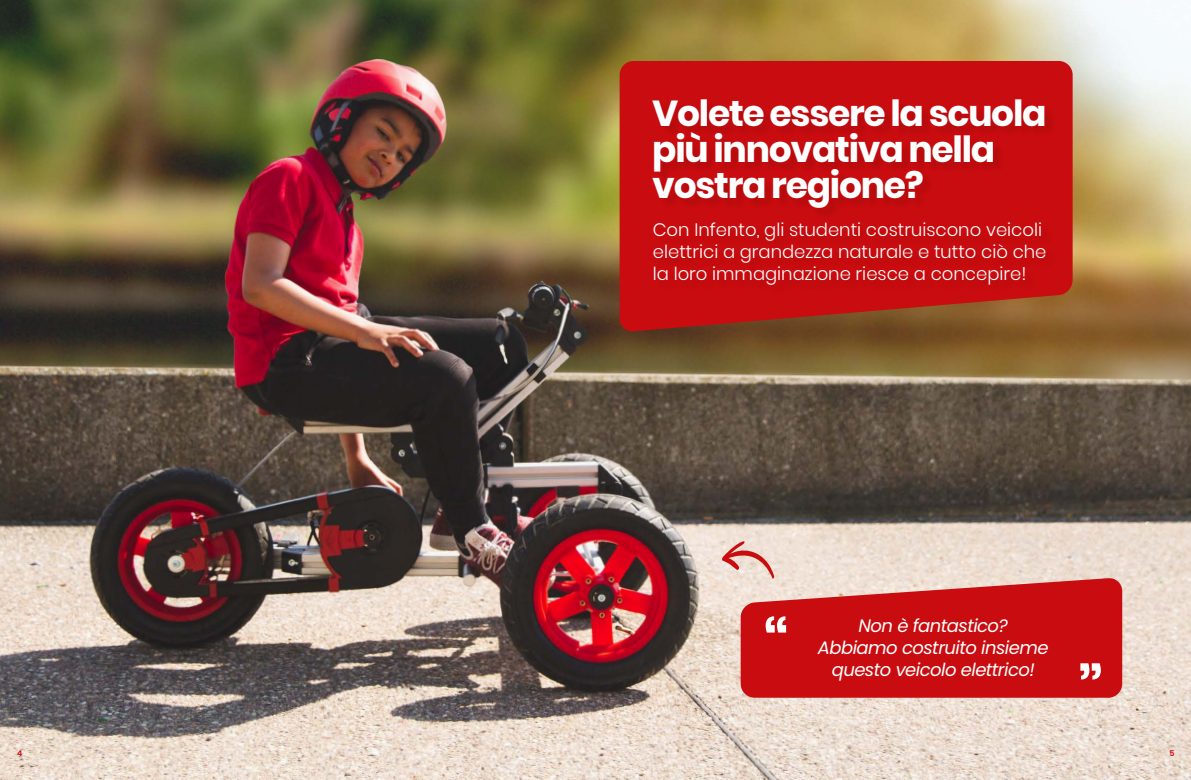
<style>
.page{position:relative;width:1191px;height:780px;background:#fff}
.page>*{position:absolute;margin:0;border:0;box-sizing:border-box;transform-origin:0 0}
.t1{font:700 36px/36px "Poppins";letter-spacing:-.035em;color:#fff}
.t2{font:300 18px/22px "Poppins";color:#fff}
.t3{font:italic 18px/22px "Poppins";letter-spacing:-.03em;color:#fff;text-align:center}
.t4{font:600 8px "Poppins";color:#c90c0f}
</style>
<div class="page">
<img style="left:0;top:0;width:1191px;height:780px">
<svg style="left:740px;top:577px;width:382px;height:120px;background:#cd2426"></svg>
<svg style="left:619px;top:61px;width:453px;height:271px;background:#ba1a14"></svg>
<svg style="left:722px;top:541px;width:52px;height:38px;background:#e7b6ad"></svg>
<div style="left:654px;top:101px;width:402px;height:119px;background:#c60b0e"></div>
<svg style="left:765px;top:616px;width:21px;height:16px"></svg>
<svg style="left:1080px;top:663px;width:20px;height:16px"></svg>
<div style="left:655px;top:224px;width:402px;height:72px;background:#c70b0e"></div>
<h1 class="t1" style="left:652px;top:95px;width:396px">Volete essere la scuola più innovativa nella vostra regione?</h1>
<p class="t2" style="left:653px;top:218px;width:395px">Con Infento, gli studenti costruiscono veicoli elettrici a grandezza naturale e tutto ciò che la loro immaginazione riesce a concepire!</p>
<p class="t3" style="left:818px;top:614px;width:232px">Non è fantastico?<br>Abbiamo costruito insieme questo veicolo elettrico!</p>
<p class="t4" style="left:17px;top:749px;width:7px">4</p>
<p class="t4" style="left:1169px;top:749px;width:7px">5</p>
</div>
